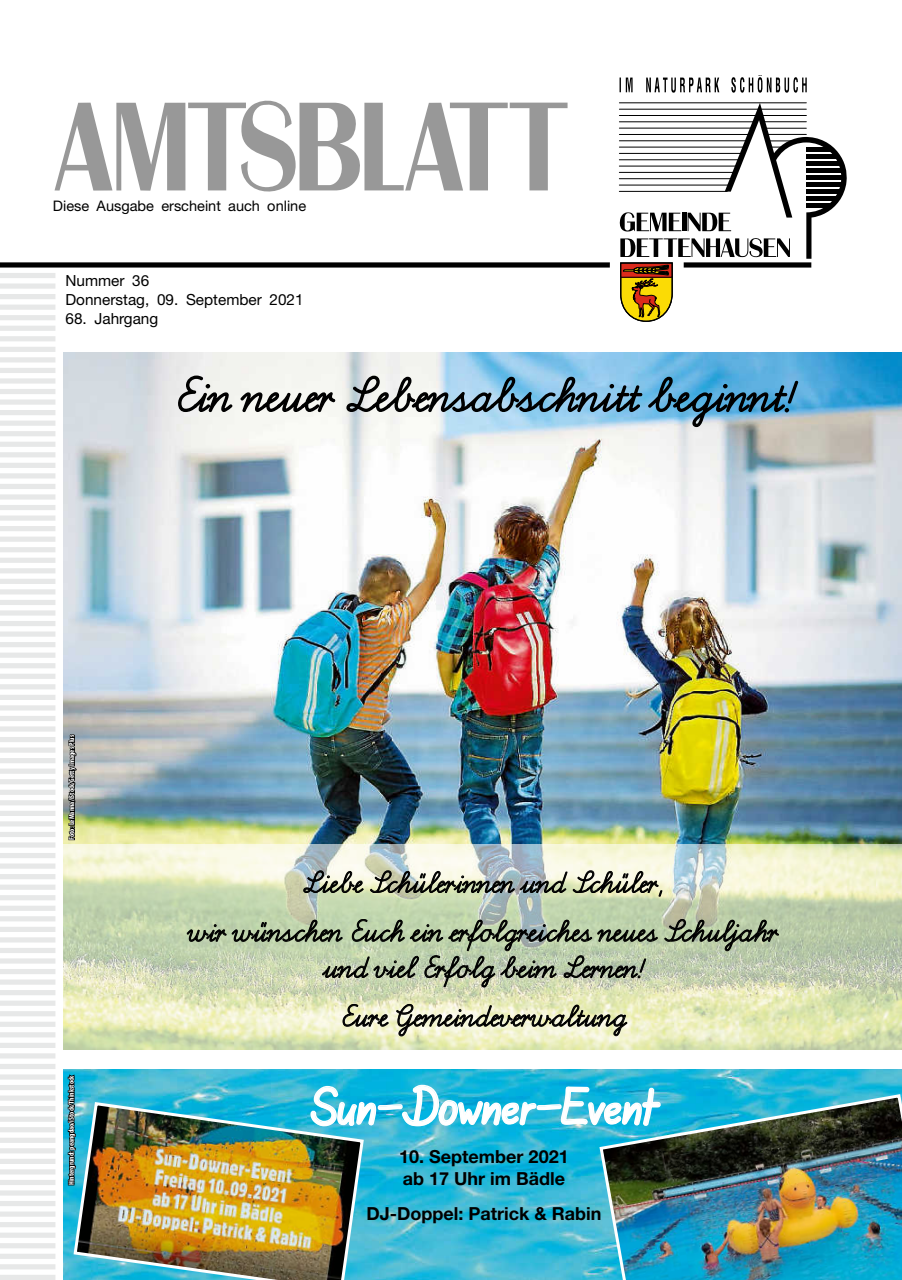
<style>
.page{position:relative;width:902px;height:1280px;background:#fff}
.page>*{position:absolute;margin:0;border:0;box-sizing:border-box;transform-origin:0 0}
.t1{font:60px "Schulschrift B";color:#000}
.t2{font:45px "Agilo Handwriting";color:#fff}
.t3{font:37.5px/48.9px "Schulschrift B";color:#000;text-align:center}
.t4{font:700 18px/22.5px "Helvetica Neue";color:#000}
.t5{font:15.3px/19.4px "Helvetica Neue";color:#000}
.t6{font:14.55px "Helvetica Neue";color:#000}
.t7{font:700 condensed 7.5px "Myriad Pro";color:#fff}
</style>
<div class="page">
<svg style="left:55px;top:100px;width:512px;height:92px"></svg>
<div style="left:0;top:262px;width:609px;height:6px;background:#000"></div>
<div style="left:0;top:273px;width:55px;height:5px;background:#e7e8e8"></div>
<div style="left:0;top:283px;width:55px;height:6px;background:#e7e8e8"></div>
<div style="left:0;top:294px;width:55px;height:5px;background:#e7e8e8"></div>
<div style="left:0;top:305px;width:55px;height:5px;background:#e7e8e8"></div>
<div style="left:0;top:315px;width:55px;height:5px;background:#e7e8e8"></div>
<div style="left:0;top:326px;width:55px;height:5px;background:#e7e8e8"></div>
<div style="left:0;top:336px;width:55px;height:5px;background:#e7e8e8"></div>
<div style="left:0;top:347px;width:55px;height:5px;background:#e7e8e8"></div>
<div style="left:0;top:357px;width:55px;height:5px;background:#e7e8e8"></div>
<div style="left:0;top:368px;width:55px;height:5px;background:#e7e8e8"></div>
<div style="left:0;top:378px;width:55px;height:6px;background:#e7e8e8"></div>
<div style="left:0;top:389px;width:55px;height:5px;background:#e7e8e8"></div>
<div style="left:0;top:399px;width:55px;height:6px;background:#e7e8e8"></div>
<div style="left:0;top:410px;width:55px;height:5px;background:#e7e8e8"></div>
<div style="left:0;top:421px;width:55px;height:5px;background:#e7e8e8"></div>
<div style="left:0;top:431px;width:55px;height:5px;background:#e7e8e8"></div>
<div style="left:0;top:442px;width:55px;height:5px;background:#e7e8e8"></div>
<div style="left:0;top:452px;width:55px;height:5px;background:#e7e8e8"></div>
<div style="left:0;top:463px;width:55px;height:5px;background:#e7e8e8"></div>
<div style="left:0;top:473px;width:55px;height:5px;background:#e7e8e8"></div>
<div style="left:0;top:484px;width:55px;height:5px;background:#e7e8e8"></div>
<div style="left:0;top:494px;width:55px;height:6px;background:#e7e8e8"></div>
<div style="left:0;top:505px;width:55px;height:5px;background:#e7e8e8"></div>
<div style="left:0;top:515px;width:55px;height:6px;background:#e7e8e8"></div>
<div style="left:0;top:526px;width:55px;height:5px;background:#e7e8e8"></div>
<div style="left:0;top:537px;width:55px;height:5px;background:#e7e8e8"></div>
<div style="left:0;top:547px;width:55px;height:5px;background:#e7e8e8"></div>
<div style="left:0;top:558px;width:55px;height:5px;background:#e7e8e8"></div>
<div style="left:0;top:568px;width:55px;height:5px;background:#e7e8e8"></div>
<div style="left:0;top:579px;width:55px;height:5px;background:#e7e8e8"></div>
<div style="left:0;top:589px;width:55px;height:5px;background:#e7e8e8"></div>
<div style="left:0;top:600px;width:55px;height:5px;background:#e7e8e8"></div>
<div style="left:0;top:610px;width:55px;height:6px;background:#e7e8e8"></div>
<div style="left:0;top:621px;width:55px;height:5px;background:#e7e8e8"></div>
<div style="left:0;top:631px;width:55px;height:6px;background:#e7e8e8"></div>
<div style="left:0;top:642px;width:55px;height:5px;background:#e7e8e8"></div>
<div style="left:0;top:653px;width:55px;height:5px;background:#e7e8e8"></div>
<div style="left:0;top:663px;width:55px;height:5px;background:#e7e8e8"></div>
<div style="left:0;top:674px;width:55px;height:5px;background:#e7e8e8"></div>
<div style="left:0;top:684px;width:55px;height:5px;background:#e7e8e8"></div>
<div style="left:0;top:695px;width:55px;height:5px;background:#e7e8e8"></div>
<div style="left:0;top:705px;width:55px;height:5px;background:#e7e8e8"></div>
<div style="left:0;top:716px;width:55px;height:5px;background:#e7e8e8"></div>
<div style="left:0;top:726px;width:55px;height:6px;background:#e7e8e8"></div>
<div style="left:0;top:737px;width:55px;height:5px;background:#e7e8e8"></div>
<div style="left:0;top:747px;width:55px;height:6px;background:#e7e8e8"></div>
<div style="left:0;top:758px;width:55px;height:5px;background:#e7e8e8"></div>
<div style="left:0;top:768px;width:55px;height:6px;background:#e7e8e8"></div>
<div style="left:0;top:779px;width:55px;height:5px;background:#e7e8e8"></div>
<div style="left:0;top:790px;width:55px;height:5px;background:#e7e8e8"></div>
<div style="left:0;top:800px;width:55px;height:5px;background:#e7e8e8"></div>
<div style="left:0;top:811px;width:55px;height:5px;background:#e7e8e8"></div>
<div style="left:0;top:821px;width:55px;height:5px;background:#e7e8e8"></div>
<div style="left:0;top:832px;width:55px;height:5px;background:#e7e8e8"></div>
<div style="left:0;top:842px;width:55px;height:6px;background:#e7e8e8"></div>
<div style="left:0;top:853px;width:55px;height:5px;background:#e7e8e8"></div>
<div style="left:0;top:863px;width:55px;height:6px;background:#e7e8e8"></div>
<div style="left:0;top:874px;width:55px;height:5px;background:#e7e8e8"></div>
<div style="left:0;top:884px;width:55px;height:6px;background:#e7e8e8"></div>
<div style="left:0;top:895px;width:55px;height:5px;background:#e7e8e8"></div>
<div style="left:0;top:906px;width:55px;height:5px;background:#e7e8e8"></div>
<div style="left:0;top:916px;width:55px;height:5px;background:#e7e8e8"></div>
<div style="left:0;top:927px;width:55px;height:5px;background:#e7e8e8"></div>
<div style="left:0;top:937px;width:55px;height:5px;background:#e7e8e8"></div>
<div style="left:0;top:948px;width:55px;height:5px;background:#e7e8e8"></div>
<div style="left:0;top:958px;width:55px;height:6px;background:#e7e8e8"></div>
<div style="left:0;top:969px;width:55px;height:5px;background:#e7e8e8"></div>
<div style="left:0;top:979px;width:55px;height:6px;background:#e7e8e8"></div>
<div style="left:0;top:990px;width:55px;height:5px;background:#e7e8e8"></div>
<div style="left:0;top:1000px;width:55px;height:6px;background:#e7e8e8"></div>
<div style="left:0;top:1011px;width:55px;height:5px;background:#e7e8e8"></div>
<div style="left:0;top:1022px;width:55px;height:5px;background:#e7e8e8"></div>
<div style="left:0;top:1032px;width:55px;height:5px;background:#e7e8e8"></div>
<div style="left:0;top:1043px;width:55px;height:5px;background:#e7e8e8"></div>
<div style="left:0;top:1053px;width:55px;height:5px;background:#e7e8e8"></div>
<div style="left:0;top:1064px;width:55px;height:5px;background:#e7e8e8"></div>
<div style="left:0;top:1074px;width:55px;height:5px;background:#e7e8e8"></div>
<div style="left:0;top:1085px;width:55px;height:5px;background:#e7e8e8"></div>
<div style="left:0;top:1095px;width:55px;height:6px;background:#e7e8e8"></div>
<div style="left:0;top:1106px;width:55px;height:5px;background:#e7e8e8"></div>
<div style="left:0;top:1116px;width:55px;height:6px;background:#e7e8e8"></div>
<div style="left:0;top:1127px;width:55px;height:5px;background:#e7e8e8"></div>
<div style="left:0;top:1138px;width:55px;height:5px;background:#e7e8e8"></div>
<div style="left:0;top:1148px;width:55px;height:5px;background:#e7e8e8"></div>
<div style="left:0;top:1159px;width:55px;height:5px;background:#e7e8e8"></div>
<div style="left:0;top:1169px;width:55px;height:5px;background:#e7e8e8"></div>
<div style="left:0;top:1180px;width:55px;height:5px;background:#e7e8e8"></div>
<div style="left:0;top:1190px;width:55px;height:5px;background:#e7e8e8"></div>
<div style="left:0;top:1201px;width:55px;height:5px;background:#e7e8e8"></div>
<div style="left:0;top:1211px;width:55px;height:6px;background:#e7e8e8"></div>
<div style="left:0;top:1222px;width:55px;height:5px;background:#e7e8e8"></div>
<div style="left:0;top:1232px;width:55px;height:6px;background:#e7e8e8"></div>
<div style="left:0;top:1243px;width:55px;height:5px;background:#e7e8e8"></div>
<div style="left:0;top:1254px;width:55px;height:5px;background:#e7e8e8"></div>
<div style="left:0;top:1264px;width:55px;height:5px;background:#e7e8e8"></div>
<div style="left:0;top:1275px;width:55px;height:5px;background:#e7e8e8"></div>
<svg style="left:619px;top:78px;width:13px;height:14px"></svg>
<svg style="left:646px;top:78px;width:73px;height:15px"></svg>
<svg style="left:731px;top:75px;width:75px;height:18px"></svg>
<svg style="left:619px;top:103px;width:227px;height:219px"></svg>
<img style="left:64px;top:353px;width:837px;height:491px">
<svg style="left:64px;top:844px;width:837px;height:206px;background:#d7e0be"></svg>
<img style="left:64px;top:1069px;width:837px;height:211px">
<svg style="left:67px;top:1073px;width:10px;height:113px"></svg>
<img style="left:72px;top:1100px;width:293px;height:180px">
<img style="left:597px;top:1092px;width:304px;height:188px">
<svg style="left:177px;top:375px;width:56px;height:38px;background:#b1b2b0"></svg>
<svg style="left:241px;top:391px;width:95px;height:22px"></svg>
<svg style="left:345px;top:375px;width:454px;height:53px;background:#82a8bd"></svg>
<svg style="left:310px;top:1084px;width:350px;height:43px;background:#43c1df"></svg>
<svg style="left:187px;top:870px;width:592px;height:167px;background:#bdc6a7"></svg>
<svg style="left:67px;top:733px;width:10px;height:108px"></svg>
<p class="t6" style="left:53px;top:197px;width:255px">Diese Ausgabe erscheint auch online</p>
<p class="t5" style="left:65px;top:270px;width:239px">Nummer 36<br>Donnerstag, 09. September 2021</p>
<p class="t5" style="left:65px;top:309px;width:94px">68. Jahrgang</p>
<h1 class="t1" style="left:173px;top:367px;width:621px">Ein neuer Lebensabschnitt beginnt!</h1>
<p class="t7" style="left:68px;top:840px;width:106px;rotate:-90deg">Foto: LeManna/iStock/Getty Images Plus</p>
<p class="t7" style="left:67px;top:1185px;width:111px;rotate:-90deg">Hintergrund: peangdao/iStock/Thinkstock</p>
<p class="t3" style="left:188px;top:859px;width:591px">Liebe Schülerinnen und Schüler,<br>wir wünschen Euch ein erfolgreiches neues Schuljahr</p>
<p class="t3" style="left:323px;top:944px;width:321px">und viel Erfolg beim Lernen!<br>Eure Gemeindeverwaltung</p>
<p class="t2" style="left:311px;top:1082px;width:347px">Sun-Downer-Event</p>
<p class="t4" style="left:399px;top:1144px;width:171px">10. September 2021 ab 17 Uhr im Bädle</p>
<p class="t4" style="left:366px;top:1201px;width:236px">DJ-Doppel: Patrick &amp; Rabin</p>
</div>
